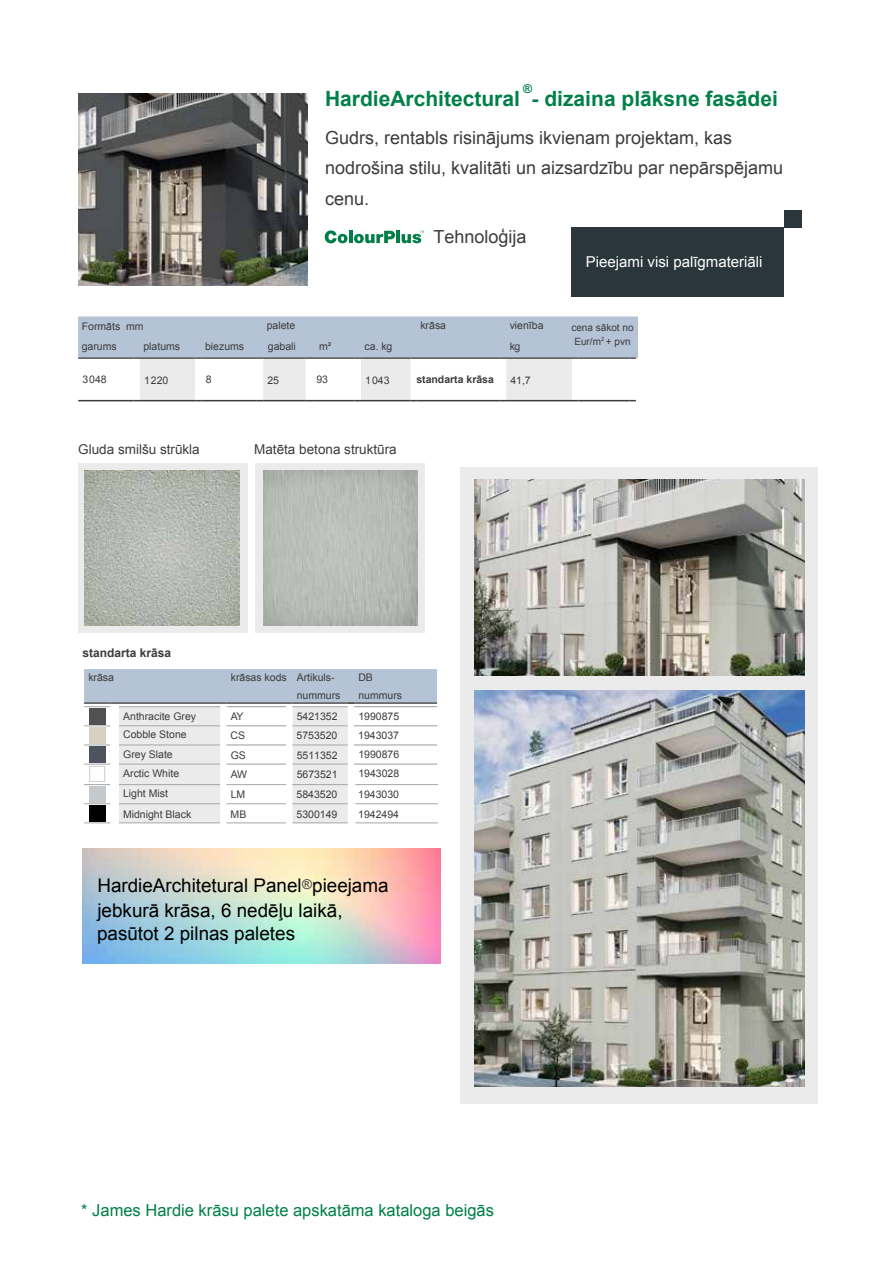
<style>
.page{position:relative;width:893px;height:1263px;background:#fff}
.page>*{position:absolute;margin:0;border:0;box-sizing:border-box;transform-origin:0 0}
.t1{font:700 21px "Arial";color:#008048}
.t2{font:18.9px/25.5px "Arial";color:#000}
.t3{font:18px/30px "Arial";color:#3c3c3b}
.t4{font:16.5px "Arial";color:#008048}
.t5{font:15px "Arial";color:#fff}
.t6{font:13.5px "Arial";color:#3c3c3b}
.t7{font:700 12.3px "Arial";color:#008048}
.t8{font:700 12px "Arial";color:#3c3c3b}
.t9{font:10.5px "Arial";color:#3c3c3b}
.t10{font:700 10.5px "Arial";color:#3c3c3b}
.t11{font:10.05px/13.5px "Arial";color:#3c3c3b}
</style>
<div class="page">
<div style="left:461px;top:467px;width:357px;height:637px;background:#ebebeb"></div>
<img style="left:78px;top:93px;width:230px;height:192px">
<hr style="left:396px;top:231px;width:4px;height:12px;background:#007e48">
<svg style="left:402px;top:231px;width:22px;height:12px"></svg>
<svg style="left:325px;top:230px;width:70px;height:13px"></svg>
<img style="left:474px;top:479px;width:331px;height:196px">
<div style="left:784px;top:210px;width:17px;height:17px;background:#2a363b"></div>
<svg style="left:78px;top:316px;width:560px;height:86px"></svg>
<hr style="left:506px;top:357px;width:66px;height:2px;background:#555454">
<hr style="left:361px;top:357px;width:49px;height:2px;background:#555454">
<hr style="left:312px;top:357px;width:43px;height:2px;background:#555454">
<hr style="left:263px;top:357px;width:43px;height:2px;background:#555454">
<hr style="left:202px;top:357px;width:55px;height:2px;background:#555454">
<hr style="left:140px;top:357px;width:55px;height:2px;background:#555454">
<hr style="left:78px;top:357px;width:56px;height:2px;background:#555454">
<hr style="left:355px;top:784px;width:83px;height:1px;background:#a6a6a5">
<hr style="left:355px;top:803px;width:83px;height:1px;background:#a6a6a5">
<hr style="left:355px;top:822px;width:83px;height:1px;background:#a6a6a5">
<svg style="left:84px;top:669px;width:353px;height:155px"></svg>
<img style="left:89px;top:727px;width:16px;height:16px">
<img style="left:89px;top:786px;width:16px;height:16px">
<div style="left:571px;top:227px;width:213px;height:70px;background:#2a363b"></div>
<img style="left:474px;top:690px;width:331px;height:397px">
<div style="left:78px;top:463px;width:170px;height:170px;background:#ebebeb"></div>
<div style="left:256px;top:463px;width:169px;height:170px;background:#ebebeb"></div>
<img style="left:85px;top:471px;width:154px;height:154px">
<img style="left:263px;top:471px;width:154px;height:154px">
<img style="left:89px;top:805px;width:16px;height:16px">
<p class="t7" style="left:523px;top:81px;width:11px">®</p>
<h3 class="t3" style="left:325px;top:123px;width:460px">Gudrs, rentabls risinājums ikvienam projektam, kas nodrošina stilu, kvalitāti un aizsardzību par nepārspējamu cenu.</h3>
<h1 class="t1" style="left:325px;top:85px;width:454px">HardieArchitectural - dizaina plāksne fasādei</h1>
<h3 class="t3" style="left:434px;top:222px;width:95px">Tehnoloģija</h3>
<p class="t9" style="left:82px;top:319px;width:63px">Formāts mm</p>
<p class="t9" style="left:267px;top:318px;width:30px">palete</p>
<p class="t9" style="left:420px;top:318px;width:27px">krāsa</p>
<p class="t9" style="left:510px;top:318px;width:35px">vienība</p>
<p class="t9" style="left:82px;top:339px;width:37px">garums</p>
<p class="t9" style="left:143px;top:339px;width:38px">platums</p>
<p class="t9" style="left:205px;top:339px;width:41px">biezums</p>
<p class="t9" style="left:268px;top:339px;width:30px">gabali</p>
<p class="t9" style="left:319px;top:340px;width:14px">m²</p>
<p class="t9" style="left:365px;top:340px;width:29px">ca. kg</p>
<p class="t9" style="left:510px;top:340px;width:12px">kg</p>
<p class="t10" style="left:416px;top:373px;width:79px">standarta krāsa</p>
<p class="t9" style="left:82px;top:373px;width:26px">3048</p>
<p class="t9" style="left:144px;top:374px;width:26px">1220</p>
<p class="t9" style="left:206px;top:373px;width:7px">8</p>
<p class="t9" style="left:267px;top:374px;width:13px">25</p>
<p class="t9" style="left:316px;top:373px;width:13px">93</p>
<p class="t9" style="left:365px;top:374px;width:26px">1043</p>
<p class="t9" style="left:510px;top:374px;width:22px">41,7</p>
<p class="t6" style="left:78px;top:440px;width:123px">Gluda smilšu strūkla</p>
<p class="t6" style="left:254px;top:440px;width:144px">Matēta betona struktūra</p>
<h3 class="t5" style="left:586px;top:252px;width:178px">Pieejami visi palīgmateriāli</h3>
<h3 class="t5" style="left:590px;top:252px;width:178px">Pieejami visi palīgmateriāli</h3>
<p class="t11" style="left:571px;top:321px;width:64px">cena sākot no<br>Eur/m<sup>2</sup> + pvn</p>
<p class="t8" style="left:83px;top:645px;width:90px">standarta krāsa</p>
<p class="t9" style="left:88px;top:670px;width:27px">krāsa</p>
<p class="t9" style="left:231px;top:670px;width:105px">krāsas kods Artikuls-</p>
<p class="t9" style="left:358px;top:671px;width:16px">DB</p>
<p class="t9" style="left:297px;top:688px;width:45px">nummurs</p>
<p class="t9" style="left:358px;top:688px;width:45px">nummurs</p>
<p class="t9" style="left:123px;top:709px;width:74px">Anthracite Grey</p>
<p class="t9" style="left:231px;top:710px;width:14px">AY</p>
<p class="t9" style="left:297px;top:710px;width:42px">5421352</p>
<p class="t9" style="left:358px;top:709px;width:42px">1990875</p>
<p class="t9" style="left:231px;top:748px;width:17px">GS</p>
<p class="t9" style="left:297px;top:748px;width:42px">5511352</p>
<p class="t9" style="left:358px;top:747px;width:42px">1990876</p>
<p class="t9" style="left:123px;top:766px;width:58px">Arctic White</p>
<p class="t9" style="left:231px;top:767px;width:18px">AW</p>
<p class="t9" style="left:297px;top:767px;width:42px">5673521</p>
<p class="t9" style="left:358px;top:766px;width:42px">1943028</p>
<p class="t9" style="left:123px;top:728px;width:65px">Cobble Stone</p>
<p class="t9" style="left:231px;top:728px;width:16px">CS</p>
<p class="t9" style="left:297px;top:728px;width:42px">5753520</p>
<p class="t9" style="left:358px;top:728px;width:42px">1943037</p>
<p class="t9" style="left:123px;top:748px;width:51px">Grey Slate</p>
<p class="t9" style="left:123px;top:786px;width:46px">Light Mist</p>
<p class="t9" style="left:231px;top:787px;width:16px">LM</p>
<p class="t9" style="left:297px;top:787px;width:42px">5843520</p>
<p class="t9" style="left:358px;top:787px;width:42px">1943030</p>
<p class="t9" style="left:123px;top:807px;width:70px">Midnight Black</p>
<p class="t9" style="left:231px;top:807px;width:17px">MB</p>
<p class="t9" style="left:297px;top:807px;width:42px">5300149</p>
<p class="t9" style="left:358px;top:807px;width:42px">1942494</p>
<h2 class="t2" style="left:97px;top:872px;width:293px">HardieArchitetural Panel pieejama jebkurā krāsa, 6 nedēļu laikā,</h2>
<h2 class="t2" style="left:97px;top:921px;width:200px">pasūtot 2 pilnas paletes</h2>
<p class="t6" style="left:302px;top:875px;width:11px">®</p>
<h3 class="t4" style="left:81px;top:1199px;width:414px">* James Hardie krāsu palete apskatāma kataloga beigās</h3>
</div>
